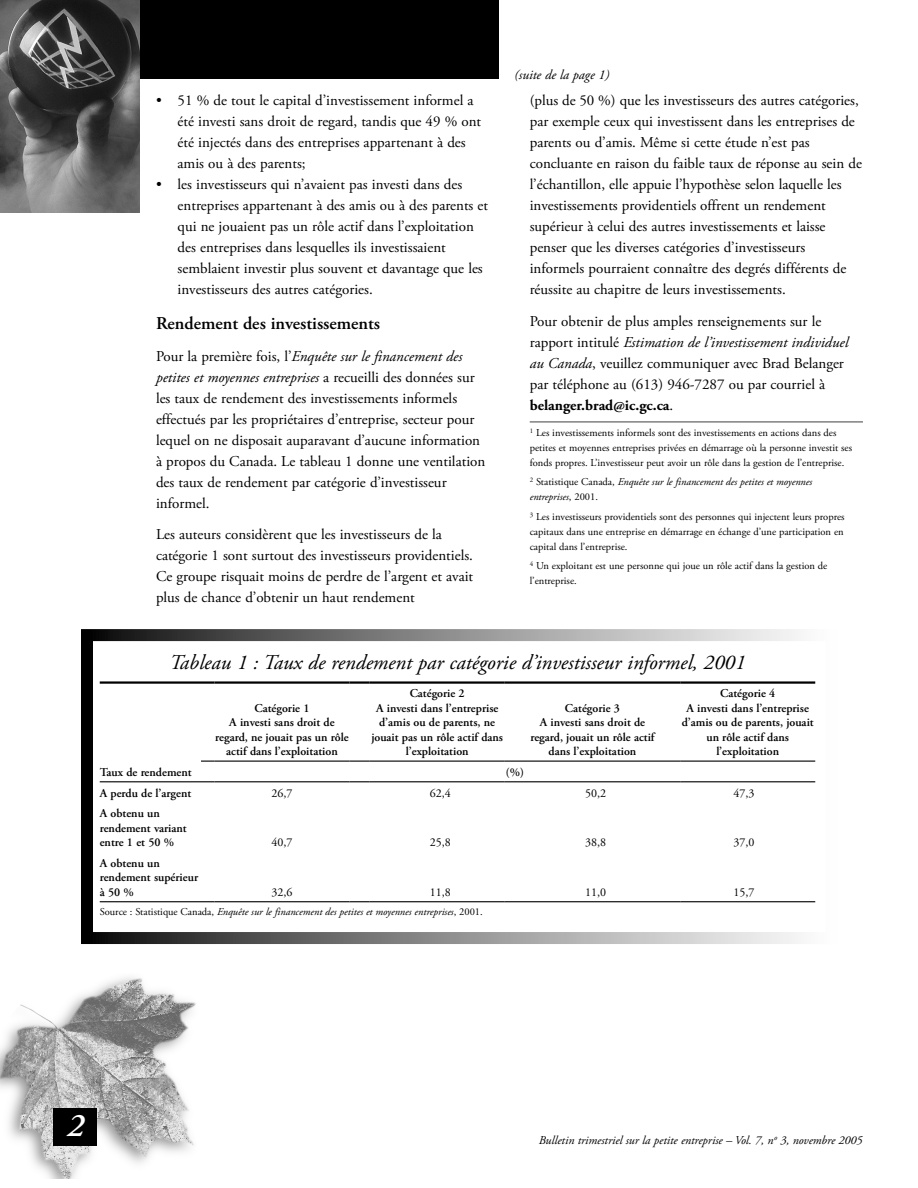
<style>
.page{position:relative;width:918px;height:1188px;background:#fff}
.page>*{position:absolute;margin:0;border:0;box-sizing:border-box;transform-origin:0 0}
.t1{font:italic 600 33px "Adobe Garamond Pro";color:#fff}
.t2{font:italic 21px "Adobe Garamond Pro";color:#000}
.t3{font:600 18px "Adobe Garamond Pro";color:#000}
.t4{font:15px/21px "Adobe Garamond Pro";color:#000}
.t5{font:italic 13.5px "Adobe Garamond Pro";color:#000}
.t6{font:600 12px/14.4px "Adobe Garamond Pro";color:#000;text-align:center}
.t7{font:italic 12px "Adobe Garamond Pro";color:#000}
.t8{font:12px "Adobe Garamond Pro";color:#000}
.t9{font:10.5px/15px "Adobe Garamond Pro";color:#000}
.t10{font:italic 10.5px/15px "Adobe Garamond Pro";color:#000}
.s1{font-style:italic}
.s2{font-weight:700}
.s3{font-style:normal}
</style>
<div class="page">
<img style="left:0;top:977px;width:196px;height:201px">
<div style="left:0;top:0;width:500px;height:79px;background:#000"></div>
<img style="left:0;top:0;width:140px;height:212px">
<div style="left:54px;top:1108px;width:43px;height:38px;background:#000"></div>
<hr style="left:530px;top:421px;width:333px;height:1px;background:#565656">
<hr style="left:100px;top:681px;width:101px;height:3px;background:#000">
<hr style="left:201px;top:681px;width:14px;height:3px;background:#000">
<hr style="left:215px;top:681px;width:135px;height:3px;background:#000">
<hr style="left:350px;top:681px;width:20px;height:3px;background:#000">
<hr style="left:370px;top:681px;width:135px;height:3px;background:#000">
<hr style="left:505px;top:681px;width:20px;height:3px;background:#000">
<hr style="left:525px;top:681px;width:135px;height:3px;background:#000">
<hr style="left:660px;top:681px;width:20px;height:3px;background:#000">
<hr style="left:680px;top:681px;width:135px;height:3px;background:#000">
<svg style="left:201px;top:761px;width:14px;height:1px"></svg>
<hr style="left:215px;top:761px;width:135px;height:1px;background:#000">
<svg style="left:350px;top:761px;width:20px;height:1px"></svg>
<hr style="left:370px;top:761px;width:135px;height:1px;background:#000">
<svg style="left:505px;top:761px;width:20px;height:1px"></svg>
<hr style="left:525px;top:761px;width:135px;height:1px;background:#000">
<svg style="left:660px;top:761px;width:20px;height:1px"></svg>
<hr style="left:680px;top:761px;width:135px;height:1px;background:#000">
<hr style="left:100px;top:781px;width:101px;height:1px;background:#000">
<svg style="left:201px;top:781px;width:14px;height:1px"></svg>
<hr style="left:215px;top:781px;width:135px;height:1px;background:#000">
<svg style="left:350px;top:781px;width:20px;height:1px"></svg>
<hr style="left:370px;top:781px;width:135px;height:1px;background:#000">
<svg style="left:505px;top:781px;width:20px;height:1px"></svg>
<hr style="left:525px;top:781px;width:135px;height:1px;background:#000">
<svg style="left:660px;top:781px;width:20px;height:1px"></svg>
<hr style="left:680px;top:781px;width:135px;height:1px;background:#000">
<hr style="left:100px;top:901px;width:101px;height:1px;background:#000">
<svg style="left:201px;top:901px;width:14px;height:1px"></svg>
<hr style="left:215px;top:901px;width:135px;height:1px;background:#000">
<svg style="left:350px;top:901px;width:20px;height:1px"></svg>
<hr style="left:370px;top:901px;width:135px;height:1px;background:#000">
<svg style="left:505px;top:901px;width:20px;height:1px"></svg>
<hr style="left:525px;top:901px;width:135px;height:1px;background:#000">
<svg style="left:660px;top:901px;width:20px;height:1px"></svg>
<hr style="left:680px;top:901px;width:135px;height:1px;background:#000">
<div style="left:81px;top:629px;width:757px;height:315px;border:12px solid #fff"></div>
<p class="t4" style="left:178px;top:91px;width:312px">51 % de tout le capital d’investissement informel a été investi sans droit de regard, tandis que 49 % ont été injectés dans des entreprises appartenant à des amis ou à des parents;<br>les investisseurs qui n’avaient pas investi dans des entreprises appartenant à des amis ou à des parents et qui ne jouaient pas un rôle actif dans l’exploitation des entreprises dans lesquelles ils investissaient semblaient investir plus souvent et davantage que les investisseurs des autres catégories.</p>
<p class="t3" style="left:156px;top:313px;width:226px">Rendement des investissements</p>
<p class="t4" style="left:156px;top:346px;width:331px">Pour la première fois, l’<span class="s1">Enquête sur le financement des petites et moyennes entreprises</span> a recueilli des données sur les taux de rendement des investissements informels effectués par les propriétaires d’entreprise, secteur pour lequel on ne disposait auparavant d’aucune information à propos du Canada. Le tableau 1 donne une ventilation des taux de rendement par catégorie d’investisseur informel.</p>
<p class="t4" style="left:156px;top:525px;width:319px">Les auteurs considèrent que les investisseurs de la catégorie 1 sont surtout des investisseurs providentiels.<br>Ce groupe risquait moins de perdre de l’argent et avait plus de chance d’obtenir un haut rendement</p>
<p class="t4" style="left:156px;top:91px;width:7px">•</p>
<p class="t4" style="left:156px;top:175px;width:7px">•</p>
<p class="t5" style="left:514px;top:67px;width:96px">(suite de la page 1)</p>
<p class="t4" style="left:530px;top:91px;width:334px">(plus de 50 %) que les investisseurs des autres catégories, par exemple ceux qui investissent dans les entreprises de parents ou d’amis. Même si cette étude n’est pas concluante en raison du faible taux de réponse au sein de l’échantillon, elle appuie l’hypothèse selon laquelle les investissements providentiels offrent un rendement supérieur à celui des autres investissements et laisse penser que les diverses catégories d’investisseurs informels pourraient connaître des degrés différents de réussite au chapitre de leurs investissements.</p>
<p class="t4" style="left:530px;top:311px;width:320px">Pour obtenir de plus amples renseignements sur le rapport intitulé <span class="s1">Estimation de l’investissement individuel au Canada</span>, veuillez communiquer avec Brad Belanger par téléphone au (613) 946-7287 ou par courriel à <span class="s2">belanger.brad@ic.gc.ca</span>.</p>
<p class="t9" style="left:530px;top:426px;width:324px"><sup>1</sup> Les investissements informels sont des investissements en actions dans des petites et moyennes entreprises privées en démarrage où la personne investit ses fonds propres. L’investisseur peut avoir un rôle dans la gestion de l’entreprise.</p>
<p class="t10" style="left:530px;top:475px;width:284px"><sup>2</sup> <span class="s3">Statistique Canada,</span> Enquête sur le financement des petites et moyennes entreprises<span class="s3">, 2001.</span></p>
<p class="t9" style="left:530px;top:510px;width:316px;text-align:justify"><sup>3</sup> Les investisseurs providentiels sont des personnes qui injectent leurs propres capitaux dans une entreprise en démarrage en échange d’une participation en capital dans l’entreprise.</p>
<p class="t9" style="left:530px;top:559px;width:299px"><sup>4</sup> Un exploitant est une personne qui joue un rôle actif dans la gestion de l’entreprise.</p>
<h2 class="t2" style="left:169px;top:650px;width:578px">Tableau 1 : Taux de rendement par catégorie d’investisseur informel, 2001</h2>
<p class="t6" style="left:100px;top:765px;width:93px">Taux de rendement</p>
<p class="t6" style="left:215px;top:701px;width:135px">Catégorie 1<br>A investi sans droit de regard, ne jouait pas un rôle actif dans l’exploitation</p>
<p class="t6" style="left:371px;top:686px;width:133px">Catégorie 2<br>A investi dans l’entreprise d’amis ou de parents, ne jouait pas un rôle actif dans l’exploitation</p>
<p class="t6" style="left:530px;top:701px;width:126px">Catégorie 3<br>A investi sans droit de regard, jouait un rôle actif dans l’exploitation</p>
<p class="t6" style="left:506px;top:765px;width:20px">(%)</p>
<p class="t6" style="left:682px;top:686px;width:134px">Catégorie 4<br>A investi dans l’entreprise d’amis ou de parents, jouait un rôle actif dans l’exploitation</p>
<p class="t6" style="left:100px;top:786px;width:93px">A perdu de l’argent</p>
<p class="t8" style="left:272px;top:786px;width:22px">26,7</p>
<p class="t8" style="left:430px;top:786px;width:22px">62,4</p>
<p class="t8" style="left:585px;top:786px;width:22px">50,2</p>
<p class="t8" style="left:734px;top:786px;width:22px">47,3</p>
<p class="t6" style="left:100px;top:806px;width:89px;text-align:left">A obtenu un rendement variant entre 1 et 50 %</p>
<p class="t8" style="left:272px;top:835px;width:22px">40,7</p>
<p class="t8" style="left:430px;top:835px;width:22px">25,8</p>
<p class="t8" style="left:585px;top:835px;width:22px">38,8</p>
<p class="t8" style="left:734px;top:835px;width:22px">37,0</p>
<p class="t6" style="left:100px;top:856px;width:100px;text-align:left">A obtenu un rendement supérieur à 50 %</p>
<p class="t8" style="left:272px;top:885px;width:22px">32,6</p>
<p class="t8" style="left:430px;top:885px;width:22px">11,8</p>
<p class="t8" style="left:585px;top:885px;width:22px">11,0</p>
<p class="t8" style="left:734px;top:885px;width:22px">15,7</p>
<p class="t10" style="left:100px;top:905px;width:385px"><span class="s3">Source : Statistique Canada,</span> Enquête sur le financement des petites et moyennes entreprises<span class="s3">, 2001.</span></p>
<h1 class="t1" style="left:67px;top:1107px;width:18px">2</h1>
<p class="t7" style="left:539px;top:1133px;width:325px">Bulletin trimestriel sur la petite entreprise – Vol. 7, n<sup>o</sup> 3, novembre 2005</p>
</div>
